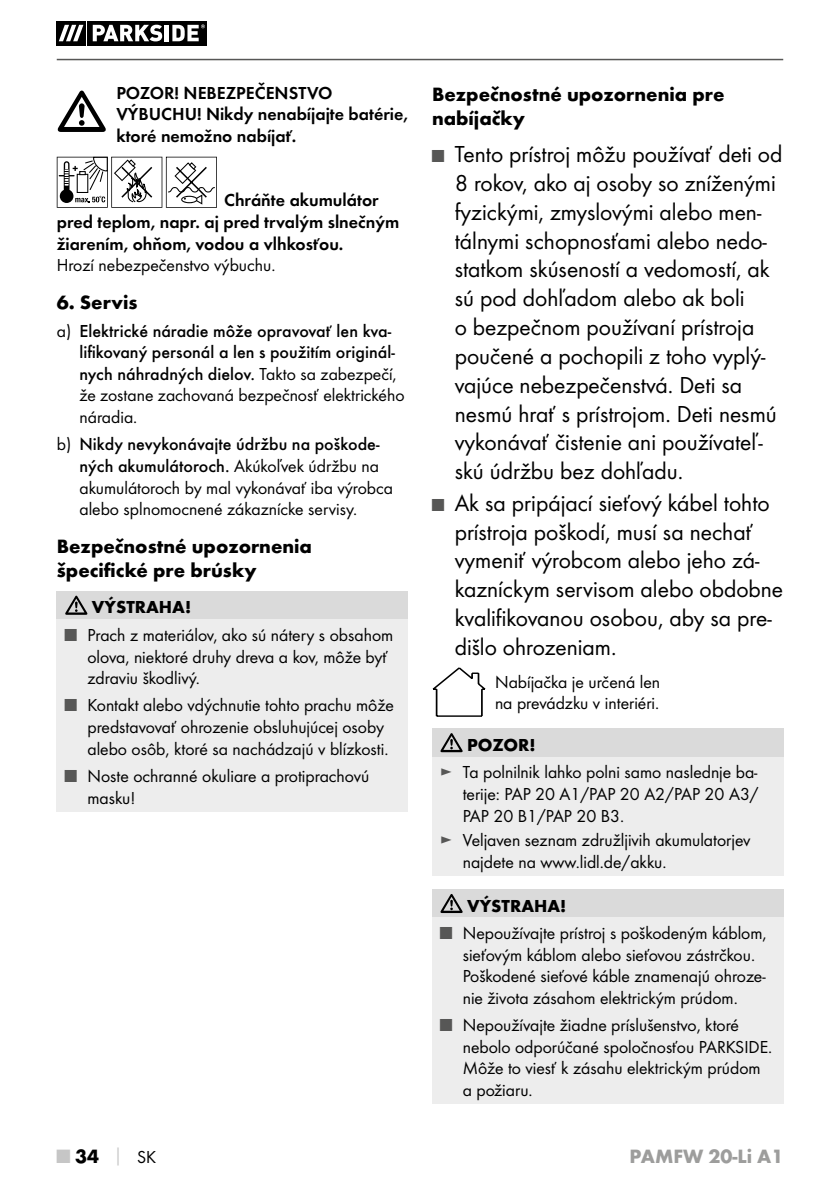
<style>
.page{position:relative;width:840px;height:1191px;background:#fff}
.page>*{position:absolute;margin:0;border:0;box-sizing:border-box;transform-origin:0 0}
.t1{font:24px/28.8px "Futura Boo";color:#000}
.t2{font:700 20px/24px "Futura";color:#000}
.t3{font:700 20px "Futura";color:#9d9d9c}
.t4{font:18px/21.6px "Futura Boo";color:#000}
.t5{font:500 18px/21.6px "Futura";color:#000}
.t6{font:18px/21.6px "Futura Dem";color:#000}
.t7{font:700 18px "Futura";color:#000}
.s1{font-family:"Futura Boo";font-weight:400}
.s2{color:#575756}
.s3{font-size:18px;color:#575756}
.s4{color:#c6c6c6}
.s5{font-size:18px;color:#c6c6c6}
.s6{font-family:"Futura Boo";font-weight:400;font-size:18px}
</style>
<div class="page">
<hr style="left:57px;top:59px;width:725px;height:1px;background:#575756">
<div style="left:57px;top:21px;width:29px;height:24px;background:#000"></div>
<svg style="left:87px;top:21px;width:120px;height:24px"></svg>
<svg style="left:59px;top:25px;width:24px;height:16px"></svg>
<svg style="left:93px;top:25px;width:69px;height:16px"></svg>
<hr style="left:165px;top:25px;width:4px;height:16px;background:#fff">
<svg style="left:172px;top:24px;width:33px;height:17px"></svg>
<svg style="left:58px;top:91px;width:48px;height:41px"></svg>
<svg style="left:57px;top:157px;width:160px;height:51px"></svg>
<div style="left:57px;top:591px;width:351px;height:28px;background:#dadada"></div>
<div style="left:57px;top:619px;width:351px;height:192px;background:#ededed"></div>
<svg style="left:65px;top:595px;width:22px;height:20px"></svg>
<svg style="left:432px;top:667px;width:54px;height:50px"></svg>
<div style="left:432px;top:728px;width:350px;height:29px;background:#dadada"></div>
<div style="left:432px;top:757px;width:350px;height:118px;background:#ededed"></div>
<svg style="left:440px;top:733px;width:22px;height:19px"></svg>
<div style="left:432px;top:889px;width:350px;height:28px;background:#dadada"></div>
<div style="left:432px;top:917px;width:350px;height:187px;background:#ededed"></div>
<svg style="left:440px;top:894px;width:22px;height:19px"></svg>
<p class="t6" style="left:116px;top:82px;width:293px">POZOR! NEBEZPEČENSTVO<br>VÝBUCHU! Nikdy nenabíjajte batérie, ktoré nemožno nabíjať.</p>
<p class="t6" style="left:57px;top:189px;width:344px;text-indent:167px">Chráňte akumulátor pred teplom, napr. aj pred trvalým slnečným žiarením, ohňom, vodou a vlhkosťou.</p>
<p class="t4" style="left:57px;top:254px;width:218px">Hrozí nebezpečenstvo výbuchu.</p>
<p class="t2" style="left:57px;top:290px;width:82px">6. Servis</p>
<p class="t5" style="left:79px;top:320px;width:318px;text-indent:-23px"><span class="s1">a)</span> Elektrické náradie môže opravovať len kva&shy;lifikovaný personál a len s použitím originál&shy;nych náhradných dielov. <span class="s1">Takto sa zabezpečí,</span></p>
<p class="t4" style="left:79px;top:384px;width:326px">že zostane zachovaná bezpečnosť elektrického náradia.</p>
<p class="t5" style="left:57px;top:433px;width:324px;text-align:right"><span class="s1">b)</span> Nikdy nevykonávajte údržbu na poškode&shy;ných akumulátoroch. <span class="s1">Akúkoľvek údržbu na</span></p>
<p class="t4" style="left:79px;top:476px;width:315px">akumulátoroch by mal vykonávať iba výrobca alebo splnomocnené zákaznícke servisy.</p>
<p class="t2" style="left:57px;top:534px;width:257px">Bezpečnostné upozornenia špecifické pre brúsky</p>
<p class="t7" style="left:92px;top:596px;width:101px">VÝSTRAHA!</p>
<p class="t4" style="left:87px;top:624px;width:307px;text-indent:-23px"><span class="s2">■</span> Prach z materiálov, ako sú nátery s obsahom olova, niektoré druhy dreva a kov, môže byť zdraviu škodlivý.</p>
<p class="t4" style="left:87px;top:694px;width:307px;text-indent:-23px"><span class="s2">■</span> Kontakt alebo vdýchnutie tohto prachu môže predstavovať ohrozenie obsluhujúcej osoby alebo osôb, ktoré sa nachádzajú v blízkosti.</p>
<p class="t4" style="left:87px;top:765px;width:283px;text-indent:-23px"><span class="s2">■</span> Noste ochranné okuliare a protiprachovú masku!</p>
<p class="t2" style="left:432px;top:82px;width:294px">Bezpečnostné upozornenia pre nabíjačky</p>
<p class="t1" style="left:454px;top:140px;width:329px;text-indent:-23px"><span class="s3">■</span> Tento prístroj môžu používať deti od 8 rokov, ako aj osoby so zníženými fyzickými, zmyslovými alebo men&shy;tálnymi schopnosťami alebo nedo&shy;statkom skúseností a vedomostí, ak sú pod dohľadom alebo ak boli<br>o bezpečnom používaní prístroja poučené a pochopili z toho vyplý&shy;vajúce nebezpečenstvá. Deti sa nesmú hrať s prístrojom. Deti nesmú vykonávať čistenie ani používateľ&shy;skú údržbu bez dohľadu.</p>
<h1 class="t1" style="left:454px;top:488px;width:330px;text-indent:-23px"><span class="s3">■</span> Ak sa pripájací sieťový kábel tohto prístroja poškodí, musí sa nechať vymeniť výrobcom alebo jeho zá&shy;kazníckym servisom alebo obdobne kvalifikovanou osobou, aby sa pre&shy;dišlo ohrozeniam.</h1>
<p class="t4" style="left:494px;top:670px;width:167px">Nabíjačka je určená len na prevádzku v interiéri.</p>
<p class="t7" style="left:467px;top:733px;width:70px">POZOR!</p>
<p class="t4" style="left:462px;top:761px;width:297px;text-align:justify;text-indent:-23px"><span class="s2">►</span> Ta polnilnik lahko polni samo naslednje ba&shy;terije: PAP 20 A1/PAP 20 A2/PAP 20 A3/ PAP 20 B1/PAP 20 B3.</p>
<p class="t4" style="left:462px;top:829px;width:289px;text-indent:-23px"><span class="s2">►</span> Veljaven seznam združljivih akumulatorjev najdete na www.lidl.de/akku.</p>
<p class="t7" style="left:467px;top:894px;width:101px">VÝSTRAHA!</p>
<p class="t4" style="left:462px;top:922px;width:305px;text-indent:-23px"><span class="s2">■</span> Nepoužívajte prístroj s poškodeným káblom, sieťovým káblom alebo sieťovou zástrčkou.<br>Poškodené sieťové káble znamenajú ohroze&shy;nie života zásahom elektrickým prúdom.</p>
<p class="t4" style="left:462px;top:1014px;width:308px;text-indent:-23px"><span class="s2">■</span> Nepoužívajte žiadne príslušenstvo, ktoré nebolo odporúčané spoločnosťou PARKSIDE.<br>Môže to viesť k zásahu elektrickým prúdom a požiaru.</p>
<p class="t2" style="left:57px;top:1143px;width:101px"><span class="s4">■</span> 34 <span class="s5">│</span> <span class="s6">SK</span></p>
<p class="t3" style="left:629px;top:1143px;width:155px">PAMFW 20-Li A1</p>
</div>
